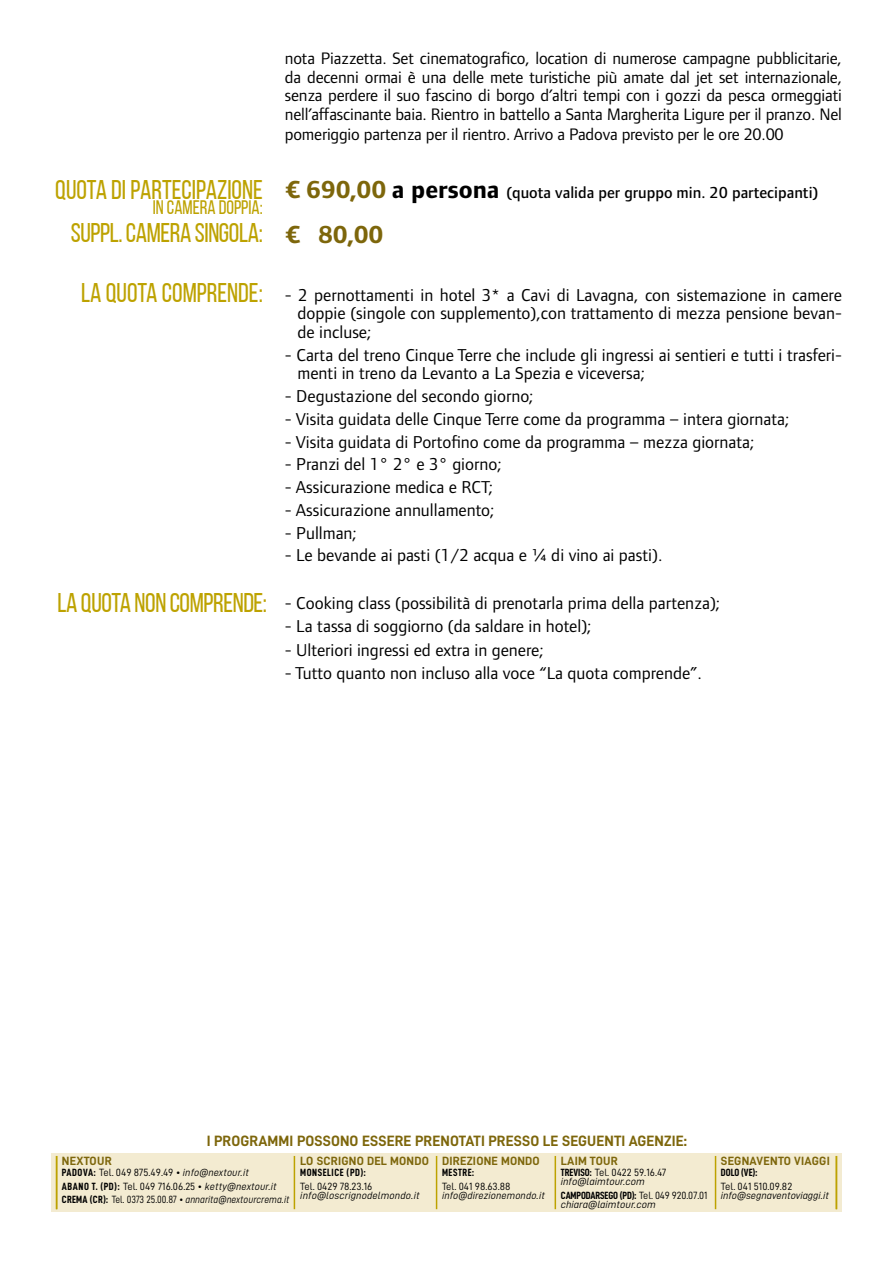
<style>
.page{position:relative;width:893px;height:1263px;background:#fff}
.page>*{position:absolute;margin:0;border:0;box-sizing:border-box;transform-origin:0 0}
.t1{font:27px "Bebas Neue";letter-spacing:-.015em;color:#bda200}
.t2{font:700 25.5px "Foundry Form Sans OT2";color:#7d660b}
.t3{font:19.5px "Bebas Neue";color:#bda200}
.t4{font:17.85px/18.6px "Foundry Form Sans OT2";color:#000;text-align:justify}
.t5{font:17.25px/18.9px "Foundry Form Sans OT2";letter-spacing:-.01em;color:#000;text-align:justify}
.t6{font:500 16.5px "Foundry Form Sans OT2";color:#000}
.t7{font:15px "D DIN Bold";letter-spacing:.01em;color:#7d660b}
.t8{font:12px "D DIN Bold";letter-spacing:.02em;color:#7d660b}
.t9{font:10.5px/13.2px "D DIN";color:#000}
.t10{font:10.5px "D DIN Italic";color:#000}
.t11{font:10.5px "D DIN Italic";color:#000;scale:.9 1}
.t12{font:10.5px "D DIN Condensed Bold";color:#000}
.t13{font:10.5px "D DIN Condensed Bold";letter-spacing:.05em;color:#000}
.s1{font-weight:700;font-size:25.5px;color:#7d660b}
.s2{font-weight:700;font-size:25.5px}
.s3{font-family:"D DIN Condensed Bold"}
.s4{font-family:"D DIN Italic"}
.s5{font-family:"D DIN"}
</style>
<div class="page">
<div style="left:51px;top:1153px;width:791px;height:59px;background:#f3ebd1"></div>
<hr style="left:56px;top:1156px;width:1px;height:53px;background:#bda200">
<hr style="left:555px;top:1156px;width:1px;height:53px;background:#bda200">
<hr style="left:715px;top:1156px;width:1px;height:53px;background:#bda200">
<hr style="left:836px;top:1156px;width:1px;height:53px;background:#bda200">
<hr style="left:436px;top:1156px;width:1px;height:53px;background:#bda200">
<hr style="left:294px;top:1156px;width:1px;height:53px;background:#bda200">
<h1 class="t1" style="left:55px;top:175px;width:209px">QUOTA DI PARTECIPAZIONE</h1>
<p class="t3" style="left:153px;top:197px;width:111px">IN CAMERA DOPPIA:</p>
<h1 class="t1" style="left:71px;top:218px;width:194px">SUPPL. CAMERA SINGOLA:</h1>
<h1 class="t1" style="left:81px;top:278px;width:183px">LA QUOTA COMPRENDE:</h1>
<h1 class="t1" style="left:57px;top:588px;width:211px">LA QUOTA NON COMPRENDE:</h1>
<p class="t5" style="left:285px;top:48px;width:559px">nota Piazzetta. Set cinematografico, location di numerose campagne pubblicitarie, da decenni ormai è una delle mete turistiche più amate dal jet set internazionale, senza perdere il suo fascino di borgo d’altri tempi con i gozzi da pesca ormeggiati nell’affascinante baia. Rientro in battello a Santa Margherita Ligure per il pranzo. Nel pomeriggio partenza per il rientro. Arrivo a Padova previsto per le ore 20.00</p>
<p class="t6" style="left:285px;top:181px;width:535px"><span class="s1">€ 690,00</span> <span class="s2">a persona</span> (quota valida per gruppo min. 20 partecipanti)</p>
<h2 class="t2" style="left:285px;top:215px;width:100px">€ 80,00</h2>
<p class="t4" style="left:298px;top:284px;width:546px;text-indent:-13px">- 2 pernottamenti in hotel 3* a Cavi di Lavagna, con sistemazione in camere doppie (singole con supplemento),con trattamento di mezza pensione bevan&shy;de incluse;</p>
<p class="t4" style="left:298px;top:344px;width:546px;text-indent:-13px">- Carta del treno Cinque Terre che include gli ingressi ai sentieri e tutti i trasferi&shy;menti in treno da Levanto a La Spezia e viceversa;</p>
<p class="t4" style="left:285px;top:386px;width:250px">- Degustazione del secondo giorno;</p>
<p class="t4" style="left:285px;top:408px;width:506px">- Visita guidata delle Cinque Terre come da programma – intera giornata;</p>
<p class="t4" style="left:285px;top:431px;width:471px">- Visita guidata di Portofino come da programma – mezza giornata;</p>
<p class="t4" style="left:285px;top:454px;width:218px">- Pranzi del 1° 2° e 3° giorno;</p>
<p class="t4" style="left:285px;top:477px;width:210px">- Assicurazione medica e RCT;</p>
<p class="t4" style="left:285px;top:499px;width:211px">- Assicurazione annullamento;</p>
<p class="t4" style="left:285px;top:522px;width:74px">- Pullman;</p>
<p class="t4" style="left:285px;top:545px;width:379px">- Le bevande ai pasti (1/2 acqua e ¼ di vino ai pasti).</p>
<p class="t4" style="left:285px;top:592px;width:437px">- Cooking class (possibilità di prenotarla prima della partenza);</p>
<p class="t4" style="left:285px;top:616px;width:308px">- La tassa di soggiorno (da saldare in hotel);</p>
<p class="t4" style="left:285px;top:639px;width:260px">- Ulteriori ingressi ed extra in genere;</p>
<p class="t4" style="left:285px;top:663px;width:419px">- Tutto quanto non incluso alla voce “La quota comprende”.</p>
<p class="t7" style="left:207px;top:1133px;width:482px">I PROGRAMMI POSSONO ESSERE PRENOTATI PRESSO LE SEGUENTI AGENZIE:</p>
<p class="t8" style="left:62px;top:1154px;width:51px">NEXTOUR</p>
<p class="t9" style="left:62px;top:1166px;width:216px"><span class="s3">PADOVA:</span> Tel. 049 875.49.49 • <span class="s4">info@nextour.it<br></span><span class="s3">ABANO T. (PD):</span> Tel. 049 716.06.25 • <span class="s4">ketty@nextour.it</span></p>
<p class="t11" style="left:62px;top:1193px;width:254px"><span class="s3">CREMA (CR):</span> <span class="s5">Tel. 0373 25.00.87 •</span> annarita@nextourcrema.it</p>
<p class="t8" style="left:300px;top:1154px;width:130px">LO SCRIGNO DEL MONDO</p>
<p class="t13" style="left:300px;top:1167px;width:67px">MONSELICE (PD):</p>
<p class="t9" style="left:300px;top:1179px;width:74px">Tel. 0429 78.23.16</p>
<p class="t10" style="left:300px;top:1189px;width:121px">info@loscrignodelmondo.it</p>
<p class="t8" style="left:442px;top:1154px;width:99px">DIREZIONE MONDO</p>
<p class="t12" style="left:442px;top:1167px;width:34px">MESTRE:</p>
<p class="t9" style="left:442px;top:1179px;width:70px">Tel. 041 98.63.88</p>
<p class="t10" style="left:442px;top:1189px;width:104px">info@direzionemondo.it</p>
<p class="t8" style="left:561px;top:1154px;width:59px">LAIM TOUR</p>
<p class="t9" style="left:561px;top:1166px;width:107px"><span class="s3">TREVISO:</span> Tel. 0422 59.16.47</p>
<p class="t10" style="left:561px;top:1176px;width:86px">info@laimtour.com</p>
<p class="t12" style="left:561px;top:1189px;width:148px">CAMPODARSEGO (PD): <span class="s5">Tel. 049 920.07.01</span></p>
<p class="t10" style="left:561px;top:1198px;width:96px">chiara@laimtour.com</p>
<p class="t8" style="left:721px;top:1154px;width:110px">SEGNAVENTO VIAGGI</p>
<p class="t12" style="left:721px;top:1167px;width:38px">DOLO (VE):</p>
<p class="t9" style="left:721px;top:1179px;width:73px">Tel. 041 510.09.82</p>
<p class="t10" style="left:721px;top:1189px;width:110px">info@segnaventoviaggi.it</p>
</div>
